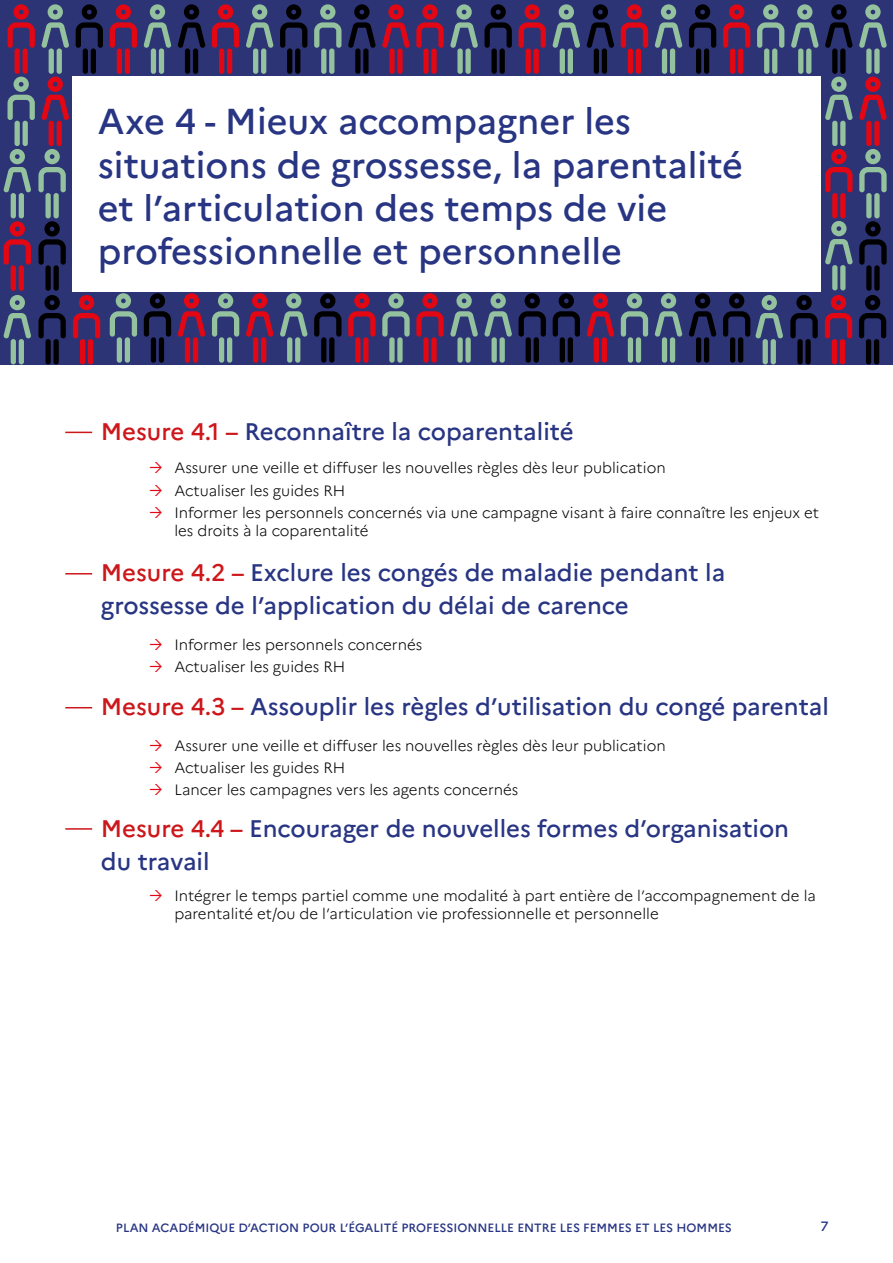
<style>
.page{position:relative;width:893px;height:1263px;background:#fff}
.page>*{position:absolute;margin:0;border:0;box-sizing:border-box;transform-origin:0 0}
.t1{font:500 36px/43.2px "Marianne";color:#283583}
.t2{font:500 24px/33px "Marianne";color:#283583}
.t3{font:300 15px/22.2px "Marianne";color:#000}
.t4{font:500 13.5px "Marianne";color:#283583}
.t5{font:500 12px "Marianne";color:#283583}
.s1{color:#cd171a}
</style>
<div class="page">
<svg style="left:1px;top:3px;width:888px;height:362px;background:#4f4c75"></svg>
<svg style="left:74px;top:3px;width:781px;height:72px;background:#433964"></svg>
<svg style="left:37px;top:75px;width:851px;height:290px;background:#473c66"></svg>
<svg style="left:857px;top:293px;width:31px;height:72px;background:#1d224d"></svg>
<div style="left:72px;top:76px;width:749px;height:215px;background:#fff"></div>
<svg style="left:65px;top:432px;width:27px;height:1px"></svg>
<svg style="left:65px;top:573px;width:27px;height:1px"></svg>
<svg style="left:65px;top:707px;width:27px;height:1px"></svg>
<hr style="left:65px;top:828px;width:27px;height:2px;background:#cd171a">
<h1 class="t1" style="left:98px;top:100px;width:647px">Axe 4 - Mieux accompagner les situations de grossesse, la parentalité et l’articulation des temps de vie professionnelle et personnelle</h1>
<h2 class="t2" style="left:101px;top:415px;width:474px"><span class="s1">Mesure 4.1 –</span> Reconnaître la coparentalité</h2>
<p class="t3" style="left:174px;top:457px;width:646px">Assurer une veille et diffuser les nouvelles règles dès leur publication<br>Actualiser les guides RH<br>Informer les personnels concernés via une campagne visant à faire connaître les enjeux et</p>
<p class="t3" style="left:174px;top:519px;width:196px">les droits à la coparentalité</p>
<h2 class="t2" style="left:101px;top:556px;width:626px"><span class="s1">Mesure 4.2 –</span> Exclure les congés de maladie pendant la grossesse de l’application du délai de carence</h2>
<p class="t3" style="left:174px;top:634px;width:250px">Informer les personnels concernés<br>Actualiser les guides RH</p>
<h2 class="t2" style="left:101px;top:690px;width:729px"><span class="s1">Mesure 4.3 –</span> Assouplir les règles d’utilisation du congé parental</h2>
<p class="t3" style="left:174px;top:734px;width:493px">Assurer une veille et diffuser les nouvelles règles dès leur publication<br>Actualiser les guides RH<br>Lancer les campagnes vers les agents concernés</p>
<h2 class="t2" style="left:101px;top:811px;width:690px"><span class="s1">Mesure 4.4 –</span> Encourager de nouvelles formes d’organisation du travail</h2>
<p class="t3" style="left:174px;top:886px;width:643px;line-height:18px">Intégrer le temps partiel comme une modalité à part entière de l’accompagnement de la parentalité et/ou de l’articulation vie professionnelle et personnelle</p>
<p class="t5" style="left:116px;top:1220px;width:617px">PLAN ACADÉMIQUE D’ACTION POUR L’ÉGALITÉ PROFESSIONNELLE ENTRE LES FEMMES ET LES HOMMES</p>
<p class="t4" style="left:820px;top:1218px;width:10px">7</p>
</div>
